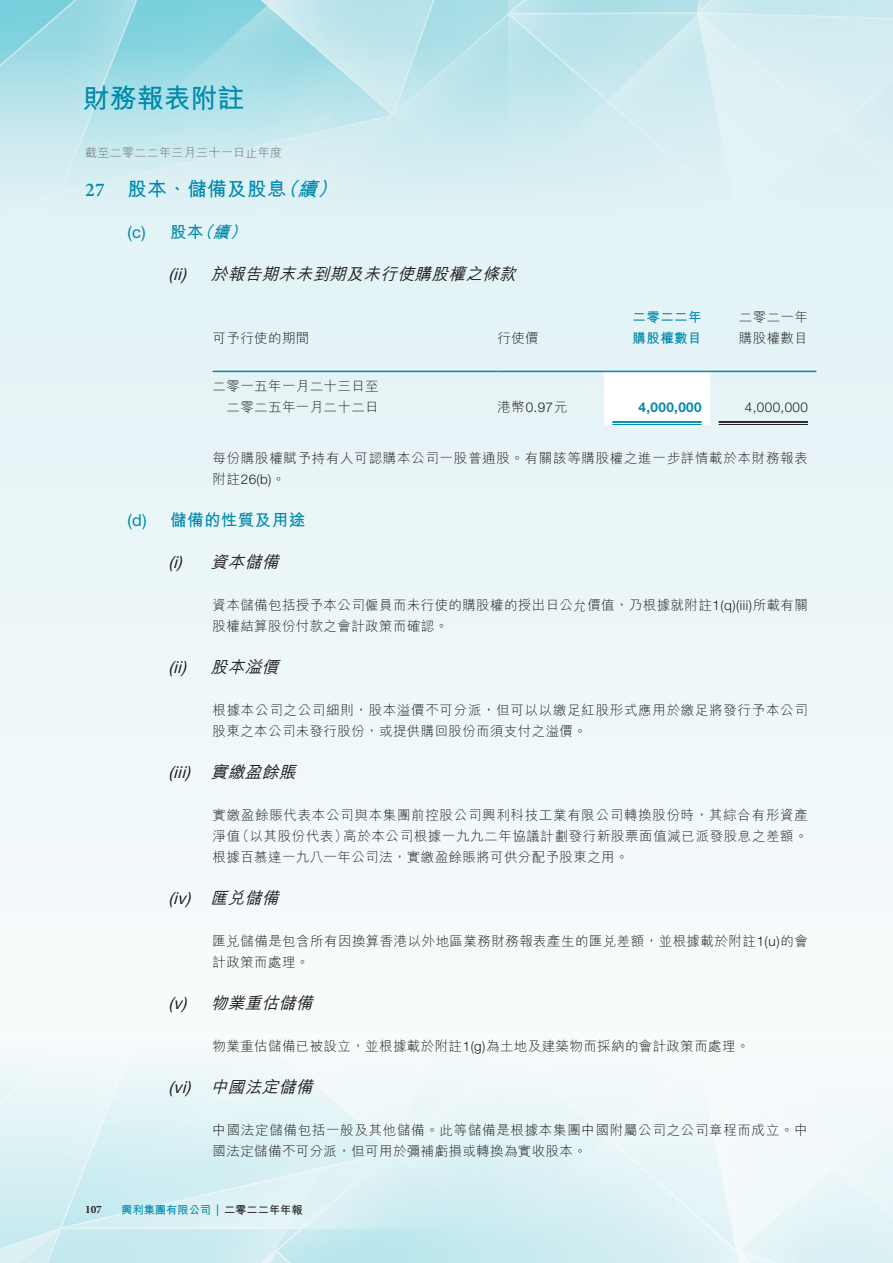
<style>
.page{position:relative;width:893px;height:1263px;background:#edf7f9}
.page>*{position:absolute;margin:0;border:0;box-sizing:border-box;transform-origin:0 0}
.t1{font:700 27px "M Hei HK";letter-spacing:-.005em;color:#008aac}
.t2{font:700 19.5px "M Hei HK";letter-spacing:.02em;color:#008aac}
.t3{font:italic 700 19.5px "M Hei HK";color:#008aac}
.t4{font:600 19.5px "Minion Pro";color:#008aac}
.t5{font:italic 500 16.5px "M Hei HK";color:#231f20}
.t6{font:italic 16.5px "Helvetica Neue LT Std";color:#231f20}
.t7{font:700 16.5px "M Hei HK";letter-spacing:.03em;color:#008aac}
.t8{font:16.5px "Helvetica Neue LT Std";color:#008aac}
.t9{font:italic 700 16.5px "M Hei HK";color:#008aac}
.t10{font:300 13.5px/21px "M Hei HK";letter-spacing:.035em;color:#231f20}
.t11{font:300 13.5px "Helvetica Neue LT Std";letter-spacing:.03em;color:#231f20}
.t12{font:700 13.5px "M Hei HK";letter-spacing:.03em;color:#008aac}
.t13{font:700 13.5px "Helvetica Neue LT Std";letter-spacing:.03em;color:#008aac}
.t14{font:300 12px "M Hei HK";letter-spacing:.03em;color:#6c6d70}
.t15{font:700 11.25px "M Hei HK";color:#008aac}
.t16{font:700 11.25px "Minion Pro";color:#231f20}
.s1{font-family:"M Hei HK"}
.s2{font-family:"Helvetica Neue LT Std"}
.s3{font-family:"Minion Pro"}
.s4{color:#231f20}
</style>
<div class="page">
<img style="left:0;top:1060px;width:893px;height:203px">
<img style="left:0;top:0;width:893px;height:223px">
<div style="left:604px;top:372px;width:106px;height:53px;background:#fff"></div>
<hr style="left:213px;top:371px;width:284px;height:1px;background:#008aac">
<hr style="left:497px;top:371px;width:107px;height:1px;background:#008aac">
<hr style="left:604px;top:371px;width:106px;height:1px;background:#008aac">
<hr style="left:710px;top:371px;width:106px;height:1px;background:#008aac">
<hr style="left:612px;top:421px;width:90px;height:2px;background:#008aac">
<hr style="left:612px;top:424px;width:90px;height:1px;background:#008aac">
<hr style="left:719px;top:421px;width:89px;height:2px;background:#231f20">
<hr style="left:719px;top:424px;width:89px;height:1px;background:#231f20">
<h1 class="t1" style="left:83px;top:79px;width:163px">財務報表附註</h1>
<p class="t14" style="left:85px;top:146px;width:199px">截至二零二二年三月三十一日止年度</p>
<h2 class="t4" style="left:85px;top:176px;width:21px">27</h2>
<h2 class="t2" style="left:128px;top:175px;width:161px">股本、儲備及股息</h2>
<h2 class="t3" style="left:278px;top:175px;width:28px">（</h2>
<h2 class="t3" style="left:317px;top:175px;width:28px">(</h2>
<h2 class="t3" style="left:297px;top:175px;width:28px">續</h2>
<p class="t8" style="left:128px;top:222px;width:20px">c( )</p>
<p class="t8" style="left:128px;top:511px;width:21px">d( )</p>
<p class="t9" style="left:196px;top:220px;width:24px">（</p>
<p class="t9" style="left:230px;top:220px;width:24px">(</p>
<p class="t9" style="left:213px;top:220px;width:24px">續</p>
<p class="t7" style="left:170px;top:220px;width:35px">股本</p>
<p class="t6" style="left:168px;top:264px;width:19px">i i(</p>
<p class="t6" style="left:181px;top:264px;width:6px">)</p>
<p class="t5" style="left:211px;top:262px;width:312px">於報告期末未到期及未行使購股權之條款</p>
<p class="t10" style="left:213px;top:327px;width:98px">可予行使的期間</p>
<p class="t10" style="left:213px;top:376px;width:168px">二零一五年一月二十三日至</p>
<p class="t10" style="left:497px;top:327px;width:43px">行使價</p>
<p class="t12" style="left:633px;top:307px;width:71px">二零二二年</p>
<p class="t12" style="left:633px;top:328px;width:71px">購股權數目</p>
<p class="t10" style="left:739px;top:306px;width:71px">二零二一年</p>
<p class="t10" style="left:739px;top:327px;width:71px">購股權數目</p>
<p class="t11" style="left:497px;top:399px;width:72px"><span class="s1">港幣</span>0.97<span class="s1">元</span></p>
<p class="t10" style="left:226px;top:397px;width:154px">二零二五年一月二十二日</p>
<p class="t10" style="left:213px;top:448px;width:597px">每份購股權賦予持有人可認購本公司一股普通股。有關該等購股權之進一步詳情載於本財務報表</p>
<p class="t11" style="left:213px;top:471px;width:74px"><span class="s1">附註</span> 2 6 b( <span class="s1">。</span>(</p>
<p class="t7" style="left:170px;top:508px;width:137px">儲備的性質及用途</p>
<p class="t13" style="left:639px;top:399px;width:65px">4,000,000</p>
<p class="t11" style="left:745px;top:399px;width:65px">4,000,000</p>
<p class="t6" style="left:168px;top:553px;width:15px">) i(</p>
<p class="t6" style="left:168px;top:658px;width:19px">i i(</p>
<p class="t6" style="left:181px;top:658px;width:6px">)</p>
<p class="t6" style="left:168px;top:763px;width:11px">(</p>
<p class="t6" style="left:185px;top:763px;width:6px">)</p>
<p class="t6" style="left:173px;top:763px;width:19px">iii</p>
<p class="t6" style="left:168px;top:889px;width:24px">i v(</p>
<p class="t6" style="left:186px;top:889px;width:6px">)</p>
<p class="t6" style="left:168px;top:994px;width:20px">v(</p>
<p class="t6" style="left:182px;top:994px;width:6px">)</p>
<p class="t6" style="left:168px;top:1078px;width:11px">(</p>
<p class="t6" style="left:186px;top:1078px;width:6px">)</p>
<p class="t6" style="left:173px;top:1078px;width:19px">vi</p>
<p class="t5" style="left:211px;top:550px;width:75px">資本儲備</p>
<p class="t10" style="left:213px;top:595px;width:597px">資本儲備包括授予本公司僱員而未行使的購股權的授出日公允價值，乃根據就附註 <span class="s2">q(1 )(iii)</span>所載有關股權結算股份付款之會計政策而確認。</p>
<p class="t5" style="left:211px;top:655px;width:75px">股本溢價</p>
<p class="t10" style="left:213px;top:700px;width:597px">根據本公司之公司細則，股本溢價不可分派，但可以以繳足紅股形式應用於繳足將發行予本公司股東之本公司未發行股份，或提供購回股份而須支付之溢價。</p>
<p class="t5" style="left:211px;top:760px;width:92px">實繳盈餘賬</p>
<p class="t10" style="left:213px;top:805px;width:597px;text-align:right">實繳盈餘賬代表本公司與本集團前控股公司興利科技工業有限公司轉換股份時，其綜合有形資產高於本公司根據一九九二年協議計劃發行新股票面值減已派發股息之差額。</p>
<p class="t10" style="left:236px;top:826px;width:114px">（以其股份代表）</p>
<p class="t10" style="left:213px;top:826px;width:417px">淨值<br>根據百慕達一九八一年公司法，實繳盈餘賬將可供分配予股東之用。</p>
<p class="t5" style="left:211px;top:886px;width:75px">匯兌儲備</p>
<p class="t10" style="left:213px;top:931px;width:597px">匯兌儲備是包含所有因換算香港以外地區業務財務報表產生的匯兌差額，並根據載於附註 <span class="s2">)u(1</span> 的會計政策而處理。</p>
<p class="t5" style="left:211px;top:991px;width:108px">物業重估儲備</p>
<p class="t10" style="left:213px;top:1036px;width:538px">物業重估儲備已被設立，並根據載於附註 <span class="s2">)g(1</span> 為土地及建築物而採納的會計政策而處理。</p>
<p class="t5" style="left:211px;top:1075px;width:108px">中國法定儲備</p>
<p class="t10" style="left:213px;top:1120px;width:597px">中國法定儲備包括一般及其他儲備。此等儲備是根據本集團中國附屬公司之公司章程而成立。中國法定儲備不可分派，但可用於彌補虧損或轉換為實收股本。</p>
<p class="t16" style="left:85px;top:1201px;width:18px">107</p>
<p class="t15" style="left:121px;top:1201px;width:183px">興利集團有限公司 <span class="s3">|</span> <span class="s4">二零二二年年報</span></p>
</div>
